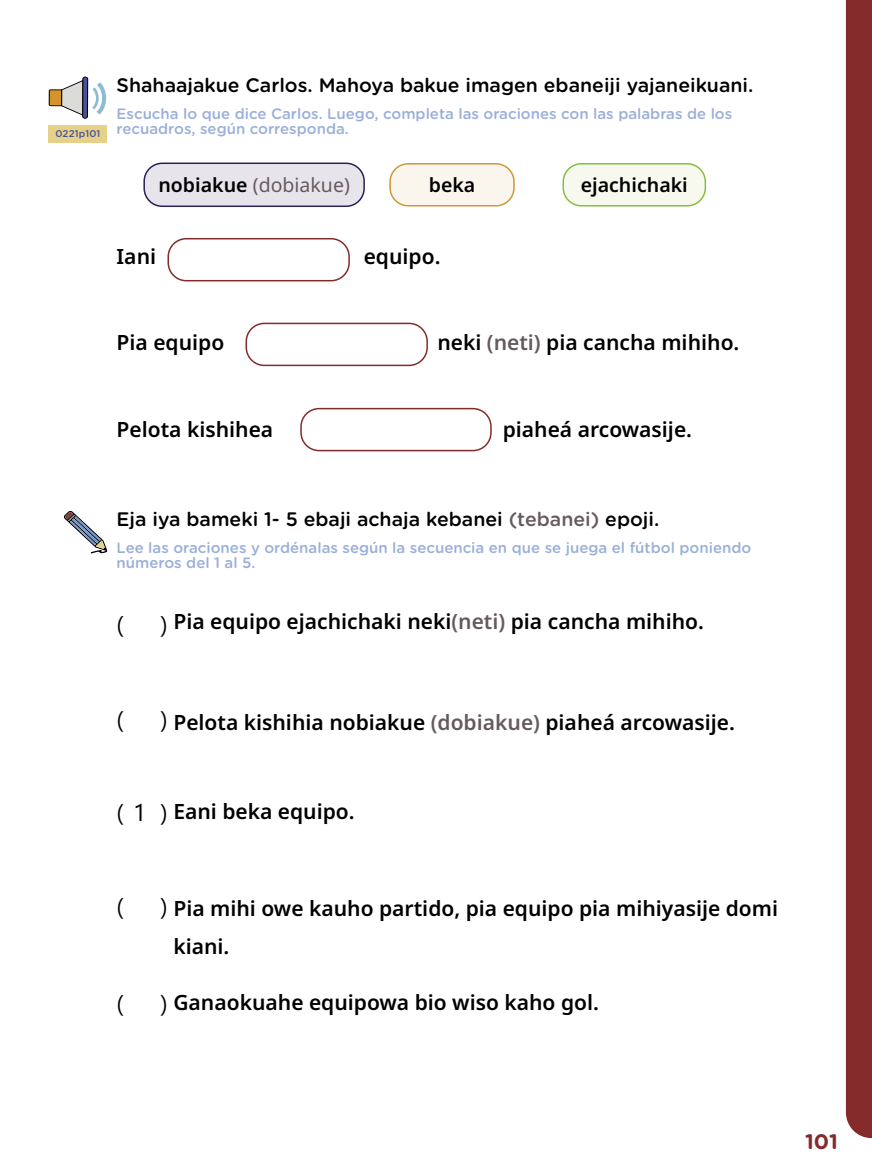
<style>
.page{position:relative;width:872px;height:1170px;background:#fff}
.page>*{position:absolute;margin:0;border:0;box-sizing:border-box;transform-origin:0 0}
.t1{font:600 21px/37.5px "Noto Sans";color:#000}
.t2{font:700 21px "Gotham Rounded";color:#842a2b}
.t3{font:500 19.5px "Gotham Rounded";color:#000}
.t4{font:19.5px "Noto Sans";color:#665a5d}
.t5{font:600 19.5px "Noto Sans";color:#000}
.t6{font:500 15px/15px "Gotham Rounded";color:#9aafd9}
.t7{font:500 9.75px "Gotham Rounded";letter-spacing:.01em;color:#4a5099}
.s1{font-weight:600;color:#000}
.s2{color:#665a5d}
</style>
<div class="page">
<div style="left:846px;top:0;width:26px;height:1137px;background:#842a2b"></div>
<div style="left:167px;top:238px;width:183px;height:43px;border:2px solid #842a2b;border-radius:18px"></div>
<div style="left:245px;top:322px;width:183px;height:44px;border:2px solid #842a2b;border-radius:18px"></div>
<div style="left:300px;top:408px;width:192px;height:43px;border:2px solid #842a2b;border-radius:18px"></div>
<div style="left:144px;top:163px;width:220px;height:43px;background:#e7e4ec;border-radius:18px"></div>
<div style="left:143px;top:162px;width:222px;height:45px;border:2px solid #292055;border-radius:18px"></div>
<div style="left:390px;top:164px;width:124px;height:42px;background:#fbf6ed;border-radius:18px"></div>
<div style="left:389px;top:163px;width:126px;height:43px;border:2px solid #cd9838;border-radius:18px"></div>
<div style="left:563px;top:164px;width:142px;height:42px;background:#f7f9ef;border-radius:18px"></div>
<div style="left:562px;top:163px;width:144px;height:43px;border:2px solid #88be3d;border-radius:18px"></div>
<svg style="left:64px;top:510px;width:44px;height:44px"></svg>
<svg style="left:49px;top:77px;width:57px;height:42px"></svg>
<div style="left:49px;top:126px;width:58px;height:17px;background:#e6d189"></div>
<p class="t7" style="left:56px;top:126px;width:46px">0221p101</p>
<p class="t3" style="left:117px;top:71px;width:638px">Shahaajakue Carlos. Mahoya bakue imagen ebaneiji yajaneikuani.</p>
<p class="t6" style="left:117px;top:105px;width:617px">Escucha lo que dice Carlos. Luego, completa las oraciones con las palabras de los recuadros, según corresponda.</p>
<p class="t4" style="left:158px;top:174px;width:193px"><span class="s1">nobiakue</span> (dobiakue)</p>
<p class="t5" style="left:429px;top:174px;width:48px">beka</p>
<p class="t5" style="left:581px;top:174px;width:109px">ejachichaki</p>
<p class="t1" style="left:117px;top:238px;width:41px">Iani</p>
<p class="t1" style="left:364px;top:238px;width:78px">equipo.</p>
<p class="t1" style="left:117px;top:324px;width:109px">Pia equipo</p>
<p class="t1" style="left:437px;top:324px;width:303px">neki <span class="s2">(neti)</span> pia cancha mihiho.</p>
<p class="t1" style="left:117px;top:411px;width:158px">Pelota kishihea</p>
<p class="t1" style="left:502px;top:411px;width:191px">piaheá arcowasije.</p>
<p class="t3" style="left:117px;top:505px;width:544px">Eja iya bameki 1- 5 ebaji achaja kebanei <span class="s2">(tebanei)</span> epoji.</p>
<p class="t6" style="left:117px;top:539px;width:636px">Lee las oraciones y ordénalas según la secuencia en que se juega el fútbol poniendo números del 1 al 5.</p>
<p class="t1" style="left:173px;top:603px;width:532px">Pia equipo ejachichaki neki<span class="s2">(neti)</span> pia cancha mihiho.</p>
<p class="t1" style="left:173px;top:703px;width:563px">Pelota kishihia nobiakue <span class="s2">(dobiakue)</span> piaheá arcowasije.</p>
<p class="t1" style="left:173px;top:793px;width:183px">Eani beka equipo.</p>
<p class="t1" style="left:173px;top:890px;width:606px">Pia mihi owe kauho partido, pia equipo pia mihiyasije domi kiani.</p>
<p class="t1" style="left:173px;top:983px;width:427px">Ganaokuahe equipowa bio wiso kaho gol.</p>
<p class="t2" style="left:805px;top:1125px;width:34px">101</p>
</div>
